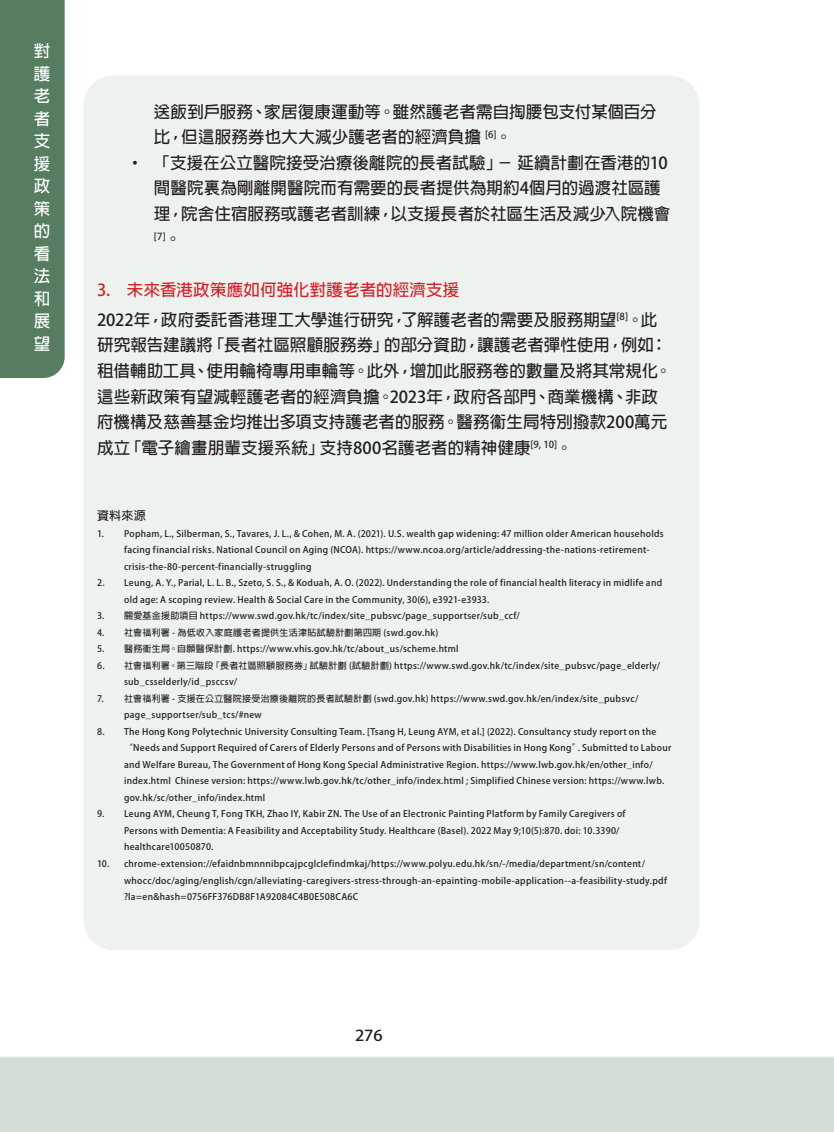
<style>
.page{position:relative;width:834px;height:1132px;background:#fff}
.page>*{position:absolute;margin:0;border:0;box-sizing:border-box;transform-origin:0 0}
.內文{font:700 16.5px/25.5px "Adobe Fan Heiti Std";letter-spacing:.005em;color:#231f20}
.內文-2{font:700 16.5px "Adobe Fan Heiti Std";letter-spacing:.005em;color:#d1232a}
.t1{font:700 16.5px/22.5px "Adobe Fan Heiti Std";color:#fff;text-align:justify}
.t2{font:700 15px "Adobe Fan Heiti Std";color:#231f20;scale:1.1 1}
.Reference{font:700 12px "Adobe Fan Heiti Std";color:#231f20}
.t3{font:700 9.6px "Adobe Fan Heiti Std";color:#231f20}
.t4{font:700 9px/16.5px "Adobe Fan Heiti Std";letter-spacing:.03em;color:#231f20}
.s1{font-size:16.5px}
</style>
<div class="page">
<div style="left:0;top:0;width:65px;height:378px;background:#577d61"></div>
<div style="left:0;top:1056px;width:833px;height:75px;background:#d3ddd6"></div>
<div style="left:83px;top:75px;width:616px;height:874px;background:#eef2ef;border-radius:30px"></div>
<h1 class="t1" style="left:34px;top:40px;width:18px">對護老者支援政策的看法和展望</h1>
<p class="內文" style="left:154px;top:99px;width:504px">送飯到戶服務、家居復康運動等。雖然護老者需自掏腰包支付某個百分比，但這服務券也大大減少護老者的經濟負擔 <sup>[6]</sup>。</p>
<p class="內文" style="left:154px;top:150px;width:518px;text-indent:-27px">• 「支援在公立醫院接受治療後離院的長者試驗」－延續計劃在香港的10間醫院裏為剛離開醫院而有需要的長者提供為期約4個月的過渡社區護理，院舍住宿服務或護老者訓練，以支援長者於社區生活及減少入院機會</p>
<p class="t3" style="left:154px;top:230px;width:29px">[7]<span class="s1">。</span></p>
<p class="內文-2" style="left:97px;top:280px;width:363px">3. 未來香港政策應如何強化對護老者的經濟支援</p>
<p class="內文" style="left:97px;top:307px;width:576px">2022年，政府委託香港理工大學進行研究，了解護老者的需要及服務期望<sup>[8]</sup>。此研究報告建議將「長者社區照顧服務券」的部分資助，讓護老者彈性使用，例如：租借輔助工具、使用輪椅專用車輪等。此外，增加此服務卷的數量及將其常規化。這些新政策有望減輕護老者的經濟負擔。2023年，政府各部門、商業機構、非政府機構及慈善基金均推出多項支持護老者的服務。醫務衞生局特別撥款200萬元成立「電子繪畫朋輩支援系統」支持800名護老者的精神健康<sup>[9,</sup> <sup>10]</sup>。</p>
<p class="Reference" style="left:97px;top:508px;width:50px">資料來源</p>
<p class="t4" style="left:124px;top:525px;width:541px;text-indent:-27px">1. Popham, L., Silberman, S., Tavares, J. L., &amp; Cohen, M. A. (2021). U.S. wealth gap widening: 47 million older American households facing financial risks. National Council on Aging (NCOA). https://www.ncoa.org/article/addressing-the-nations-retirement&shy;crisis-the-80-percent-financially-struggling</p>
<p class="t4" style="left:124px;top:574px;width:539px;text-indent:-27px">2. Leung, A. Y., Parial, L. L. B., Szeto, S. S., &amp; Koduah, A. O. (2022). Understanding the role of financial health literacy in midlife and old age: A scoping review. Health &amp; Social Care in the Community, 30(6), e3921-e3933.</p>
<p class="t4" style="left:97px;top:607px;width:424px">3. 關愛基金援助項目 https://www.swd.gov.hk/tc/index/site_pubsvc/page_supportser/sub_ccf/</p>
<p class="t4" style="left:97px;top:624px;width:342px">4. 社會福利署 - 為低收入家庭護老者提供生活津貼試驗計劃第四期 (swd.gov.hk)</p>
<p class="t4" style="left:97px;top:640px;width:363px">5. 醫務衞生局。自願醫保計劃. https://www.vhis.gov.hk/tc/about_us/scheme.html</p>
<p class="t4" style="left:124px;top:657px;width:537px;text-indent:-27px">6. 社會福利署。第三階段「長者社區照顧服務券」試驗計劃 (試驗計劃) https://www.swd.gov.hk/tc/index/site_pubsvc/page_elderly/ sub_csselderly/id_psccsv/</p>
<p class="t4" style="left:97px;top:690px;width:7px">7.</p>
<p class="t4" style="left:124px;top:690px;width:516px">社會福利署 - 支援在公立醫院接受治療後離院的長者試驗計劃 (swd.gov.hk) https://www.swd.gov.hk/en/index/site_pubsvc/ page_supportser/sub_tcs/#new</p>
<p class="t4" style="left:124px;top:723px;width:548px;text-indent:-27px">8. The Hong Kong Polytechnic University Consulting Team. [Tsang H, Leung AYM, et al.] (2022). Consultancy study report on the “Needs and Support Required of Carers of Elderly Persons and of Persons with Disabilities in Hong Kong”. Submitted to Labour and Welfare Bureau, The Government of Hong Kong Special Administrative Region. https://www.lwb.gov.hk/en/other_info/ index.html Chinese version: https://www.lwb.gov.hk/tc/other_info/index.html ; Simplified Chinese version: https://www.lwb. gov.hk/sc/other_info/index.html</p>
<p class="t4" style="left:124px;top:805px;width:503px;text-indent:-27px">9. Leung AYM, Cheung T, Fong TKH, Zhao IY, Kabir ZN. The Use of an Electronic Painting Platform by Family Caregivers of<br>Persons with Dementia: A Feasibility and Acceptability Study. Healthcare (Basel). 2022 May 9;10(5):870. doi: 10.3390/ healthcare10050870.</p>
<p class="t4" style="left:124px;top:855px;width:544px;text-indent:-27px">10. chrome-extension://efaidnbmnnnibpcajpcglclefindmkaj/https://www.polyu.edu.hk/sn/-/media/department/sn/content/ whocc/doc/aging/english/cgn/alleviating-caregivers-stress-through-an-epainting-mobile-application--a-feasibility-study.pdf ?la=en&amp;hash=0756FF376DB8F1A92084C4B0E508CA6C</p>
<h2 class="t2" style="left:355px;top:1025px;width:27px">276</h2>
</div>
